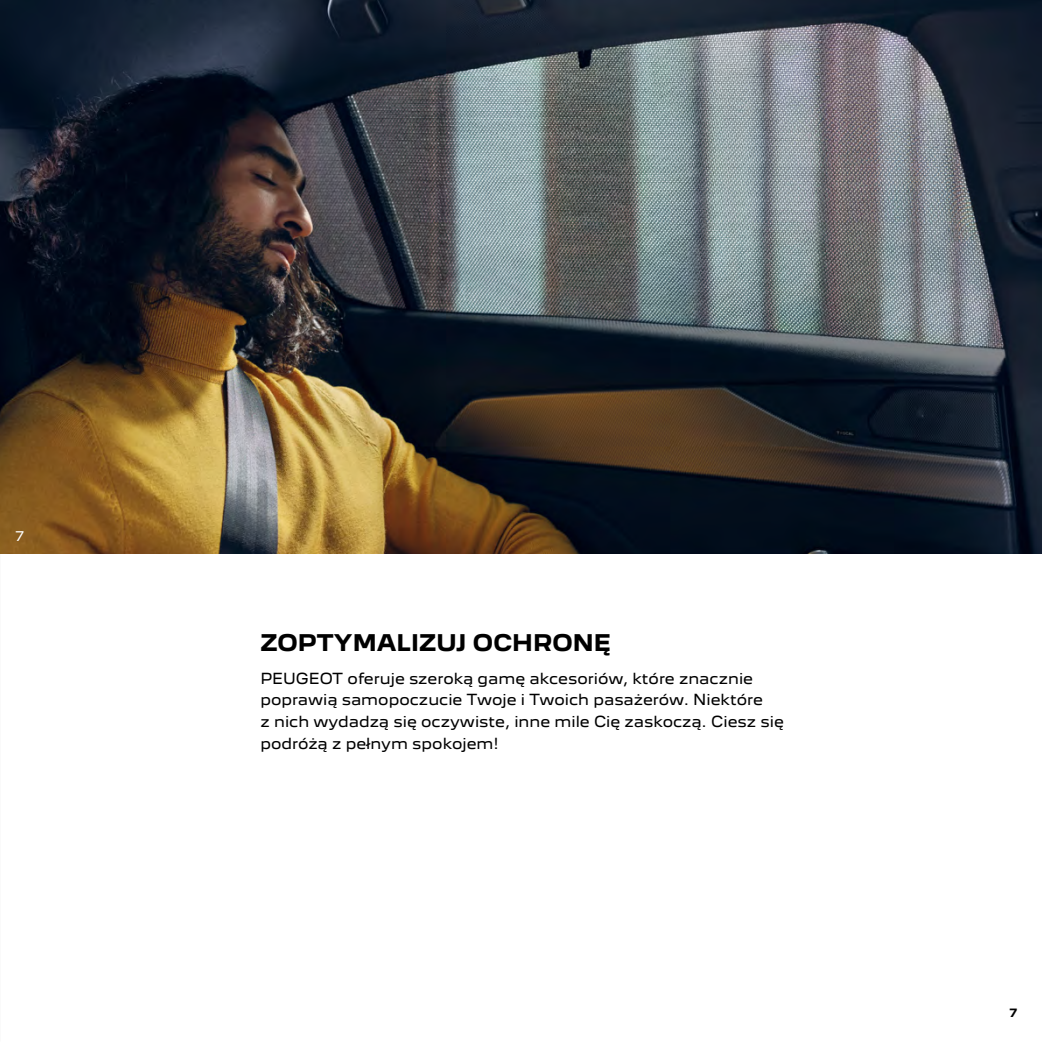
<style>
.page{position:relative;width:1042px;height:1042px;background:#fff}
.page>*{position:absolute;margin:0;border:0;box-sizing:border-box;transform-origin:0 0}
.t1{font:700 21px "Peugeot New";color:#000}
.t2{font:14px/21.7px "Peugeot New";color:#000}
.t3{font:12.25px "Peugeot New";color:#fff}
.t4{font:700 10.5px "Peugeot New";color:#000}
</style>
<div class="page">
<img style="left:0;top:0;width:1042px;height:553px">
<p class="t3" style="left:15px;top:528px;width:11px">7</p>
<h1 class="t1" style="left:260px;top:628px;width:352px">ZOPTYMALIZUJ OCHRONĘ</h1>
<p class="t2" style="left:260px;top:667px;width:525px">PEUGEOT oferuje szeroką gamę akcesoriów, które znacznie poprawią samopoczucie Twoje i Twoich pasażerów. Niektóre<br>z nich wydadzą się oczywiste, inne mile Cię zaskoczą. Ciesz się podróżą z pełnym spokojem!</p>
<p class="t4" style="left:1009px;top:1006px;width:9px">7</p>
</div>
